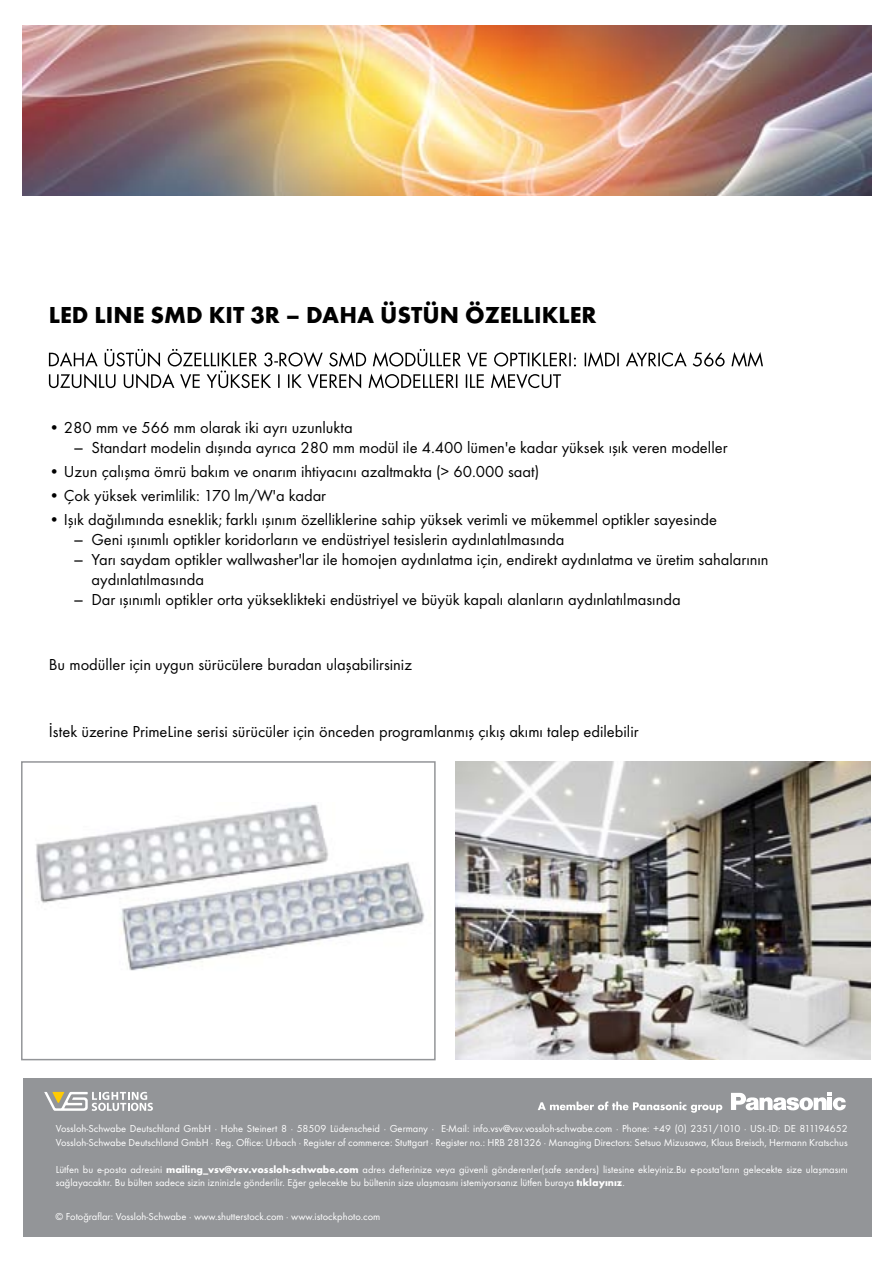
<style>
.page{position:relative;width:893px;height:1263px;background:#fff}
.page>*{position:absolute;margin:0;border:0;box-sizing:border-box;transform-origin:0 0}
.Headline_schwarz_TR{font:700 24px "Futura TCE";color:#000}
.Bodytext_schwarz_TR{font:16.5px/19.8px "Futura TCE Boo";color:#000}
.Fußnote_TR{font:10.5px/13.5px "Futura TCE Boo";color:#fff}
.s1{font-family:"Futura"}
.s2{font-family:"Futura TCE";font-weight:700}
</style>
<div class="page">
<img style="left:23px;top:26px;width:848px;height:170px">
<div style="left:23px;top:1078px;width:848px;height:158px;background:#939598"></div>
<svg style="left:44px;top:1092px;width:109px;height:19px"></svg>
<svg style="left:538px;top:1101px;width:184px;height:12px"></svg>
<svg style="left:731px;top:1093px;width:115px;height:17px"></svg>
<svg style="left:49px;top:349px;width:714px;height:40px"></svg>
<img style="left:455px;top:762px;width:415px;height:297px">
<div style="left:21px;top:761px;width:415px;height:299px;background:#fff;border:2px solid #939598"></div>
<img style="left:36px;top:804px;width:389px;height:167px">
<p class="Headline_schwarz_TR" style="left:49px;top:300px;width:549px">LED LINE SMD KIT 3R – DAHA ÜSTÜN ÖZELLIKLER</p>
<p class="Bodytext_schwarz_TR" style="left:49px;top:418px;width:305px">• 280 mm ve 566 mm olarak iki ayrı uzunlukta</p>
<p class="Bodytext_schwarz_TR" style="left:74px;top:438px;width:655px"><span class="s1">–</span> Standart modelin dışında ayrıca 280 mm modül ile 4.400 lümen'e kadar yüksek ışık veren modeller</p>
<p class="Bodytext_schwarz_TR" style="left:49px;top:462px;width:492px">• Uzun çalışma ömrü bakım ve onarım ihtiyacını azaltmakta (&gt; 60.000 saat)</p>
<p class="Bodytext_schwarz_TR" style="left:49px;top:486px;width:279px">• Çok yüksek verimlilik: 170 lm/W'a kadar</p>
<p class="Bodytext_schwarz_TR" style="left:49px;top:510px;width:670px">• Işık dağılımında esneklik; farklı ışınım özelliklerine sahip yüksek verimli ve mükemmel optikler sayesinde</p>
<p class="Bodytext_schwarz_TR" style="left:74px;top:530px;width:492px"><span class="s1">–</span> Geni ışınımlı optikler koridorların ve endüstriyel tesislerin aydınlatılmasında</p>
<p class="Bodytext_schwarz_TR" style="left:91px;top:549px;width:679px;text-indent:-17px"><span class="s1">–</span> Yarı saydam optikler wallwasher'lar ile homojen aydınlatma için, endirekt aydınlatma ve üretim sahalarının aydınlatılmasında</p>
<p class="Bodytext_schwarz_TR" style="left:74px;top:589px;width:608px"><span class="s1">–</span> Dar ışınımlı optikler orta yükseklikteki endüstriyel ve büyük kapalı alanların aydınlatılmasında</p>
<p class="Bodytext_schwarz_TR" style="left:49px;top:654px;width:365px">Bu modüller için uygun sürücülere buradan ulaşabilirsiniz</p>
<p class="Bodytext_schwarz_TR" style="left:49px;top:722px;width:591px">İstek üzerine PrimeLine serisi sürücüler için önceden programlanmış çıkış akımı talep edilebilir</p>
<p class="Fußnote_TR" style="left:56px;top:1122px;width:793px">Vossloh-Schwabe Deutschland GmbH · Hohe Steinert 8 · 58509 Lüdenscheid · Germany · E-Mail: info.vsv@vsv.vossloh-schwabe.com · Phone: +49 (0) 2351/1010 · USt.-ID: DE 811194652<br>Vossloh-Schwabe Deutschland GmbH · Reg. Office: Urbach · Register of commerce: Stuttgart · Register no.: HRB 281326 · Managing Directors: Setsuo Mizusawa, Klaus Breisch, Hermann Kratschus</p>
<p class="Fußnote_TR" style="left:56px;top:1162px;width:793px">Lütfen bu e-posta adresini <span class="s2">mailing_vsv@vsv.vossloh-schwabe.com</span> adres defterinize veya güvenli gönderenler(safe senders) listesine ekleyiniz.Bu e-posta'ların gelecekte size ulaşmasını sağlayacaktır. Bu bülten sadece sizin izninizle gönderilir. Eğer gelecekte bu bültenin size ulaşmasını istemiyorsanız lütfen buraya <span class="s2">tıklayınız</span>.</p>
<p class="Fußnote_TR" style="left:55px;top:1209px;width:326px">© Fotoğraflar: Vossloh-Schwabe · www.shutterstock.com · www.istockphoto.com</p>
</div>
